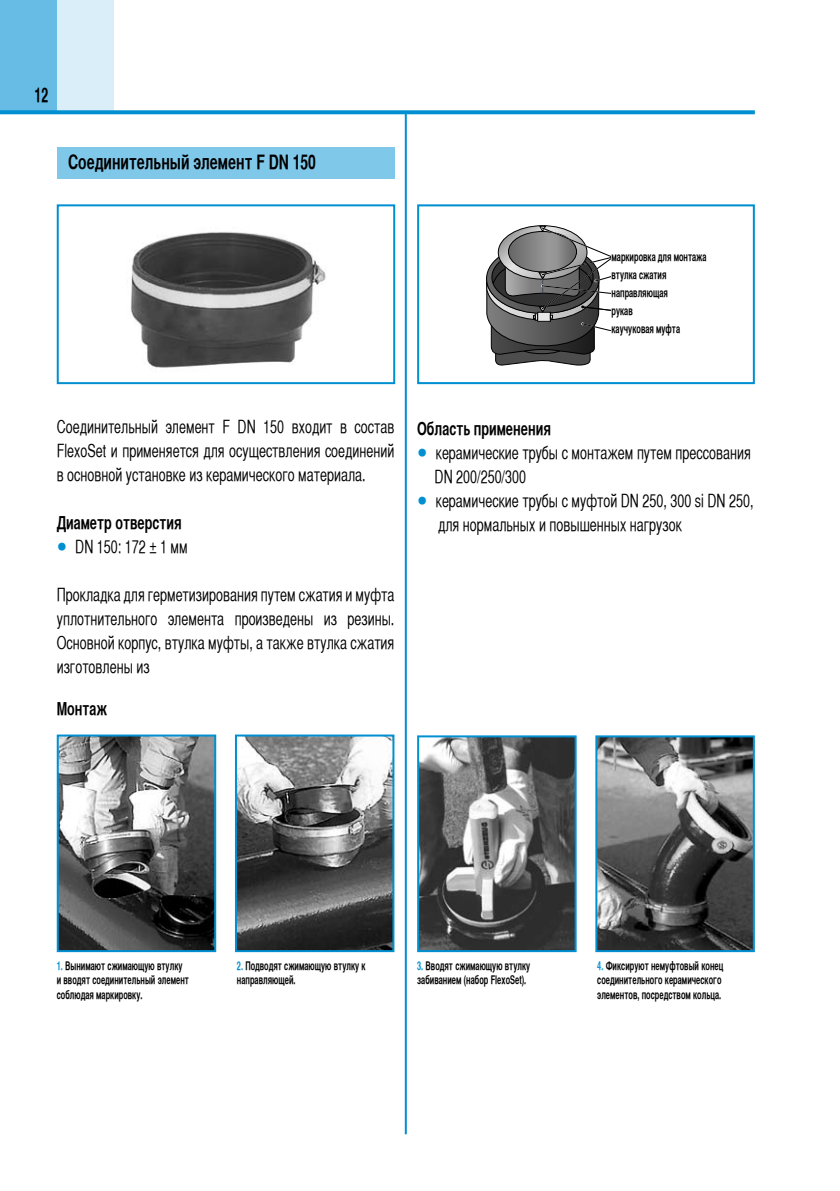
<style>
.page{position:relative;width:840px;height:1191px;background:#fff}
.page>*{position:absolute;margin:0;border:0;box-sizing:border-box;transform-origin:0 0}
.t1{font:20px "Helvetica CY Bold";color:#000;scale:.85 1}
.t2{font:20px "Helvetica CY Bold";color:#000;scale:.75 1}
.t3{font:18px/24px "Helvetica CY Plain";color:#000;text-align:justify;scale:.85 1}
.t4{font:18px "Helvetica CY Bold";color:#000;scale:.85 1}
.t5{font:12px/14.4px "Helvetica CY Bold";color:#000;scale:.75 1}
.t6{font:condensed 6px/5.6px "Helvetica Neue";color:#000}
.s1{font-size:36px;color:#0090d2}
.s2{color:#0090d2}
</style>
<div class="page">
<div style="left:0;top:0;width:113px;height:113px;background:#d9eef8"></div>
<div style="left:0;top:0;width:57px;height:113px;background:#66bce4"></div>
<svg style="left:0;top:110px;width:754px;height:4px;background:#1197d5"></svg>
<div style="left:57px;top:147px;width:337px;height:32px;background:#80c8e9"></div>
<hr style="left:404px;top:113px;width:2px;height:1021px;background:#0090d2">
<img style="left:131px;top:232px;width:195px;height:136px">
<div style="left:57px;top:204px;width:338px;height:180px;border:2px solid #0090d2"></div>
<div style="left:417px;top:204px;width:337px;height:180px;border:2px solid #0090d2"></div>
<svg style="left:486px;top:226px;width:125px;height:139px"></svg>
<img style="left:420px;top:738px;width:153px;height:211px">
<div style="left:417px;top:735px;width:159px;height:217px;border:2px solid #0090d2"></div>
<img style="left:598px;top:738px;width:153px;height:211px">
<div style="left:595px;top:735px;width:159px;height:217px;border:2px solid #0090d2"></div>
<img style="left:60px;top:737px;width:153px;height:212px">
<div style="left:57px;top:734px;width:159px;height:218px;border:2px solid #0090d2"></div>
<img style="left:238px;top:737px;width:153px;height:212px">
<div style="left:235px;top:734px;width:159px;height:218px;border:2px solid #0090d2"></div>
<p class="t2" style="left:35px;top:82px;width:19px">12</p>
<p class="t1" style="left:68px;top:150px;width:293px">Соединительный элемент F DN 150</p>
<p class="t6" style="left:611px;top:251px;width:27px">Einbau&shy;markierung</p>
<p class="t6" style="left:612px;top:273px;width:27px">Spannhülse</p>
<p class="t6" style="left:611px;top:290px;width:29px">Führungsnut</p>
<p class="t6" style="left:612px;top:306px;width:26px">Spannband</p>
<p class="t6" style="left:611px;top:325px;width:27px">Kautschuk&shy;muffe</p>
<p class="t5" style="left:611px;top:248px;width:128px;line-height:18px">маркировка для монтажа втулка сжатия направляющая<br>рукав<br>каучуковая муфта</p>
<p class="t3" style="left:57px;top:414px;width:398px">Соединительный элемент F DN 150 входит в состав FlexoSet и применяется для осуществления соединений в основной установке из керамического материала.</p>
<p class="t4" style="left:57px;top:511px;width:148px">Диаметр отверстия</p>
<p class="t3" style="left:57px;top:534px;width:156px"><span class="s1">•</span> DN 150: 172 ± 1 мм</p>
<p class="t3" style="left:57px;top:582px;width:398px">Прокладка для герметизирования путем сжатия и муфта уплотнительного элемента произведены из резины.<br>Основной корпус, втулка муфты, а также втулка сжатия изготовлены из</p>
<p class="t4" style="left:57px;top:697px;width:61px">Монтаж</p>
<p class="t4" style="left:417px;top:417px;width:159px">Область применения</p>
<p class="t3" style="left:434px;top:440px;width:373px;text-indent:-17px"><span class="s1">•</span> керамические трубы с монтажем путем прессования<br>DN 200/250/300</p>
<p class="t3" style="left:438px;top:488px;width:372px;text-indent:-21px"><span class="s1">•</span> керамические трубы с муфтой DN 250, 300 si DN 250, для нормальных и повышенных нагрузок</p>
<p class="t5" style="left:57px;top:958px;width:178px"><span class="s2">1.</span> Вынимают сжимающую втулку и вводят соединительный элемент соблюдая маркировку.</p>
<p class="t5" style="left:237px;top:958px;width:173px"><span class="s2">2.</span> Подводят сжимающую втулку к направляющей.</p>
<p class="t5" style="left:417px;top:958px;width:152px"><span class="s2">3.</span> Вводят сжимающую втулку забиванием (набор FlexoSet).</p>
<p class="t5" style="left:597px;top:958px;width:169px"><span class="s2">4.</span> Фиксируют немуфтовый конец соединительного керамического элементов, посредством кольца.</p>
</div>
